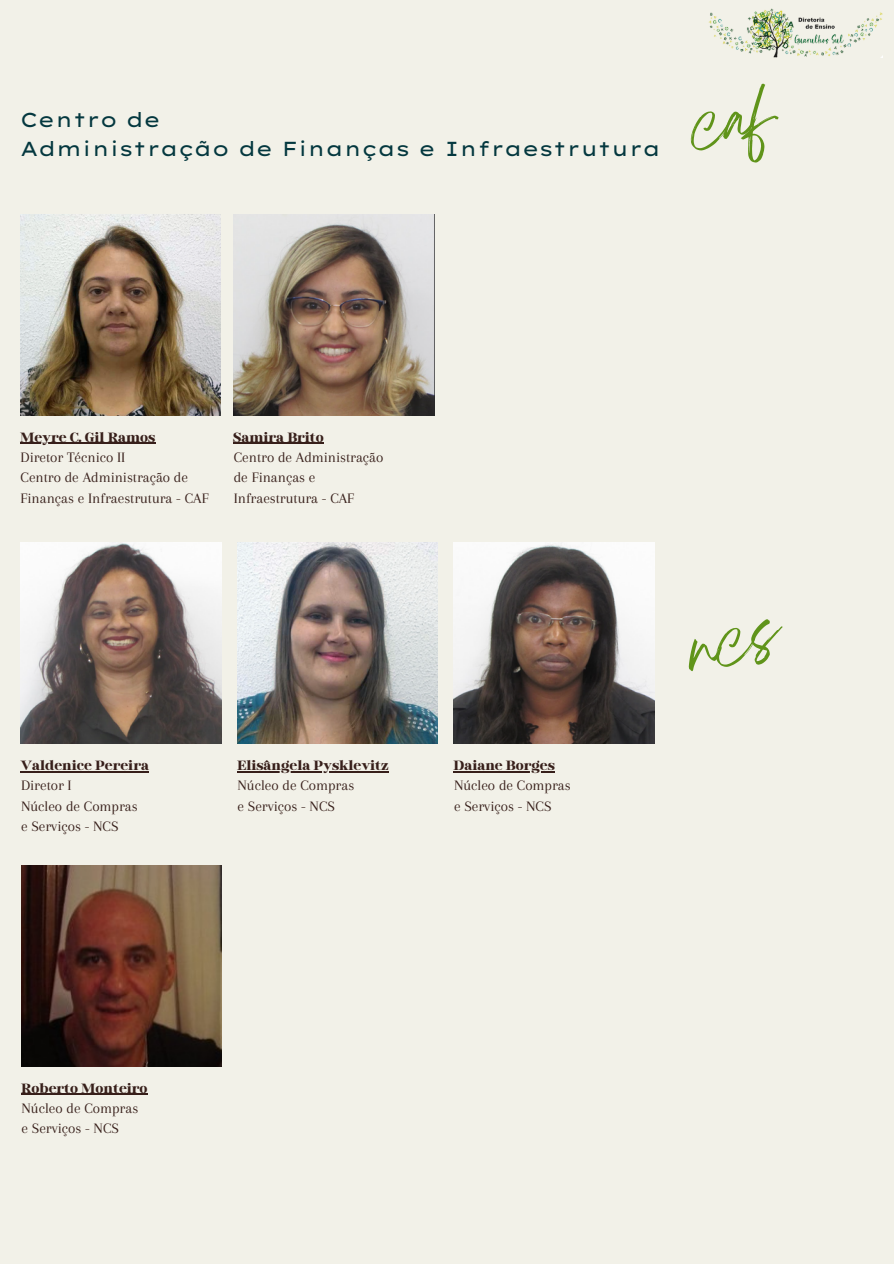
<style>
.page{position:relative;width:894px;height:1264px;background:#fff}
.page>*{position:absolute;margin:0;border:0;box-sizing:border-box;transform-origin:0 0}
.t1{font:20.25px/28.3px "Lexend Peta";color:#04383f}
.t2{font:700 16.5px "Binggo Wood Display";color:#371f1a}
.t3{font:15px/20.2px "Arapey";color:#371f1a}
</style>
<div class="page">
<div style="left:0;top:0;width:893px;height:1263px;background:#f2f1e8"></div>
<img style="left:708px;top:9px;width:174px;height:48px">
<img style="left:20px;top:214px;width:201px;height:201px">
<img style="left:233px;top:214px;width:201px;height:201px">
<img style="left:21px;top:542px;width:200px;height:201px">
<img style="left:237px;top:542px;width:200px;height:201px">
<hr style="left:237px;top:771px;width:151px;height:1px;background:#371f1a">
<img style="left:453px;top:542px;width:201px;height:201px">
<img style="left:21px;top:865px;width:201px;height:201px">
<hr style="left:20px;top:443px;width:135px;height:1px;background:#371f1a">
<hr style="left:233px;top:443px;width:90px;height:1px;background:#371f1a">
<hr style="left:21px;top:771px;width:128px;height:1px;background:#371f1a">
<hr style="left:453px;top:771px;width:101px;height:1px;background:#371f1a">
<hr style="left:21px;top:1093px;width:126px;height:1px;background:#371f1a">
<h1 class="t1" style="left:20px;top:106px;width:642px">Centro de<br>Administração de Finanças e Infraestrutura</h1>
<p class="t2" style="left:20px;top:429px;width:137px">Meyre C. Gil Ramos</p>
<h1 class="t3" style="left:21px;top:447px;width:106px">Diretor Técnico II</h1>
<p class="t3" style="left:21px;top:467px;width:189px">Centro de Administração de<br>Finanças e Infraestrutura - CAF</p>
<h4 class="t2" style="left:233px;top:429px;width:92px">Samira Brito</h4>
<p class="t3" style="left:234px;top:447px;width:151px">Centro de Administração de Finanças e<br>Infraestrutura - CAF</p>
<h4 class="t2" style="left:21px;top:757px;width:130px">Valdenice Pereira</h4>
<p class="t3" style="left:21px;top:775px;width:52px">Diretor I</p>
<p class="t3" style="left:21px;top:795px;width:118px">Núcleo de Compras</p>
<p class="t3" style="left:21px;top:816px;width:99px">e Serviços - NCS</p>
<p class="t2" style="left:237px;top:757px;width:153px">Elisângela Pysklevitz</p>
<p class="t3" style="left:237px;top:775px;width:118px">Núcleo de Compras</p>
<p class="t3" style="left:237px;top:795px;width:99px">e Serviços - NCS</p>
<h4 class="t2" style="left:453px;top:757px;width:103px">Daiane Borges</h4>
<p class="t3" style="left:454px;top:775px;width:118px">Núcleo de Compras</p>
<p class="t3" style="left:454px;top:795px;width:99px">e Serviços - NCS</p>
<h2 class="t2" style="left:21px;top:1079px;width:128px">Roberto Monteiro</h2>
<p class="t3" style="left:22px;top:1098px;width:118px">Núcleo de Compras</p>
<p class="t3" style="left:22px;top:1118px;width:99px">e Serviços - NCS</p>
</div>
